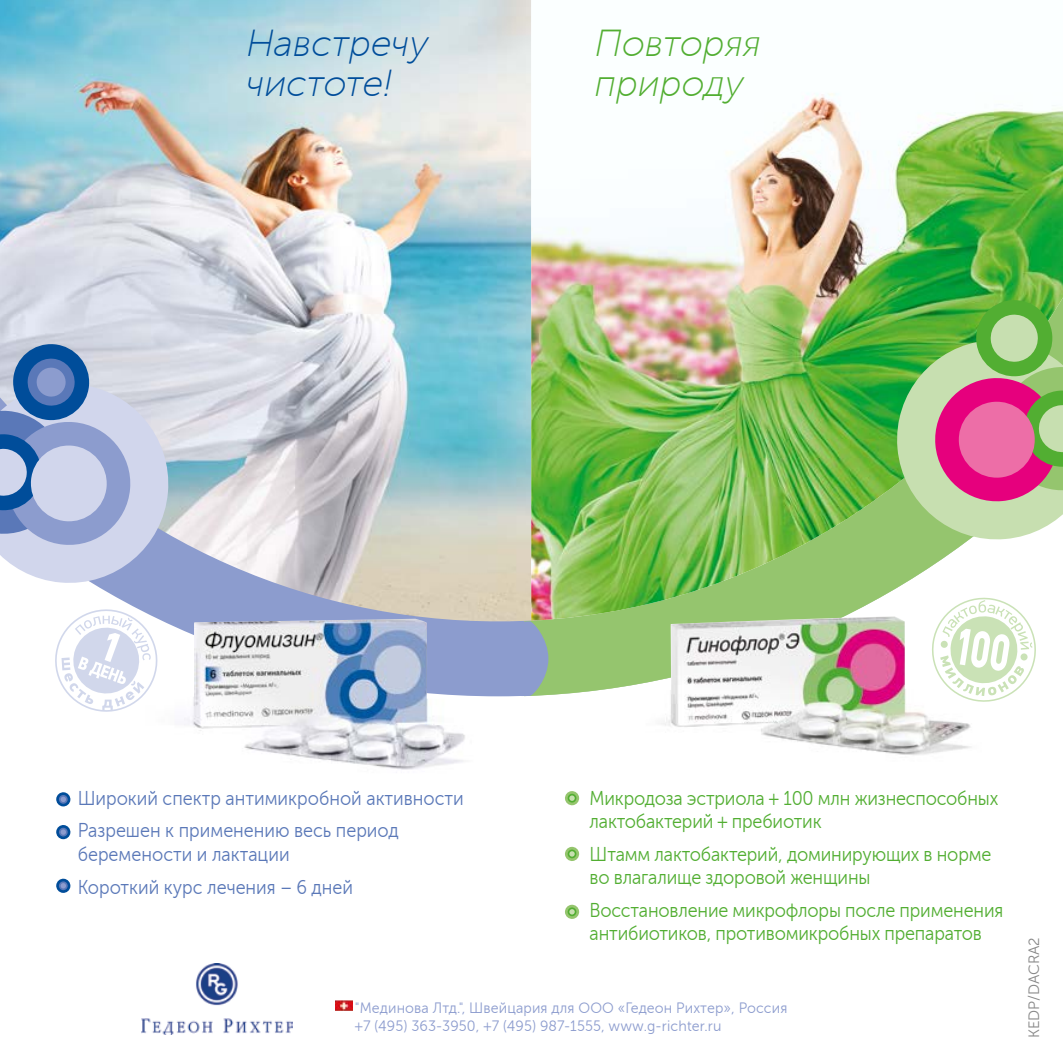
<style>
.page{position:relative;width:1063px;height:1063px;background:#fff}
.page>*{position:absolute;margin:0;border:0;box-sizing:border-box;transform-origin:0 0}
.t1{font:italic 37.5px/40px "Museo Sans Cyrl 100";color:#004d9a}
.t2{font:italic 37.5px/40px "Museo Sans Cyrl 100";color:#52ae32}
.t3{font:20px/23.2px "Museo Sans Cyrl 300";letter-spacing:-.01em;color:#52ae32;scale:.9 1}
.t4{font:20px/32.8px "Museo Sans Cyrl 300";color:#5a78b8;scale:.9 1}
.t5{font:15px/18px "Museo Sans Cyrl 300";letter-spacing:.01em;color:#8c9cce;scale:.95 1}
.t6{font:15px "Museo Sans Cyrl 300";color:#878787}
</style>
<div class="page">
<img style="left:0;top:0;width:605px;height:632px">
<svg style="left:0;top:342px;width:173px;height:245px;background:#a8b7d8"></svg>
<img style="left:531px;top:0;width:532px;height:621px">
<svg style="left:893px;top:298px;width:170px;height:246px;background:#a8a380"></svg>
<img style="left:336px;top:1001px;width:16px;height:10px">
<svg style="left:499px;top:621px;width:49px;height:75px;background:#8da0c3"></svg>
<img style="left:141px;top:963px;width:152px;height:71px">
<img style="left:163px;top:619px;width:325px;height:151px">
<img style="left:618px;top:616px;width:353px;height:139px">
<svg style="left:56px;top:792px;width:15px;height:15px"></svg>
<svg style="left:59px;top:795px;width:9px;height:9px"></svg>
<svg style="left:60px;top:797px;width:6px;height:5px"></svg>
<svg style="left:56px;top:825px;width:15px;height:15px"></svg>
<svg style="left:59px;top:828px;width:9px;height:9px"></svg>
<svg style="left:60px;top:829px;width:6px;height:6px"></svg>
<svg style="left:56px;top:878px;width:15px;height:15px"></svg>
<svg style="left:59px;top:881px;width:9px;height:9px"></svg>
<svg style="left:60px;top:883px;width:6px;height:6px"></svg>
<svg style="left:49px;top:604px;width:114px;height:108px"></svg>
<svg style="left:929px;top:595px;width:110px;height:110px"></svg>
<svg style="left:565px;top:791px;width:14px;height:15px"></svg>
<svg style="left:567px;top:794px;width:10px;height:9px"></svg>
<svg style="left:569px;top:795px;width:6px;height:6px"></svg>
<div style="left:565px;top:847px;width:14px;height:14px;background:#95c56e;border-radius:50%"></div>
<svg style="left:567px;top:849px;width:10px;height:10px"></svg>
<svg style="left:569px;top:851px;width:6px;height:6px"></svg>
<svg style="left:565px;top:904px;width:14px;height:15px"></svg>
<svg style="left:567px;top:907px;width:10px;height:9px"></svg>
<svg style="left:569px;top:909px;width:6px;height:6px"></svg>
<h1 class="t1" style="left:247px;top:24px;width:184px">Навстречу чистоте!</h1>
<h1 class="t2" style="left:595px;top:24px;width:168px">Повторяя природу</h1>
<p class="t4" style="left:78px;top:782px;width:431px">Широкий спектр антимикробной активности<br>Разрешен к применению весь период</p>
<p class="t4" style="left:78px;top:838px;width:308px">беремености и лактации<br>Короткий курс лечения – 6 дней</p>
<p class="t3" style="left:590px;top:786px;width:456px">Микродоза эстриола + 100 млн жизнеспособных лактобактерий + пребиотик</p>
<p class="t3" style="left:590px;top:842px;width:448px">Штамм лактобактерий, доминирующих в норме во влагалище здоровой женщины</p>
<p class="t3" style="left:590px;top:899px;width:461px">Восстановление микрофлоры после применения антибиотиков, противомикробных препаратов</p>
<p class="t5" style="left:355px;top:999px;width:457px">"Мединова Лтд.", Швейцария для ООО «Гедеон Рихтер», Россия +7 (495) 363-3950, +7 (495) 987-1555, www.g-richter.ru</p>
<p class="t6" style="left:1026px;top:1038px;width:102px;rotate:-90deg">KEDP/DACRA2</p>
</div>
